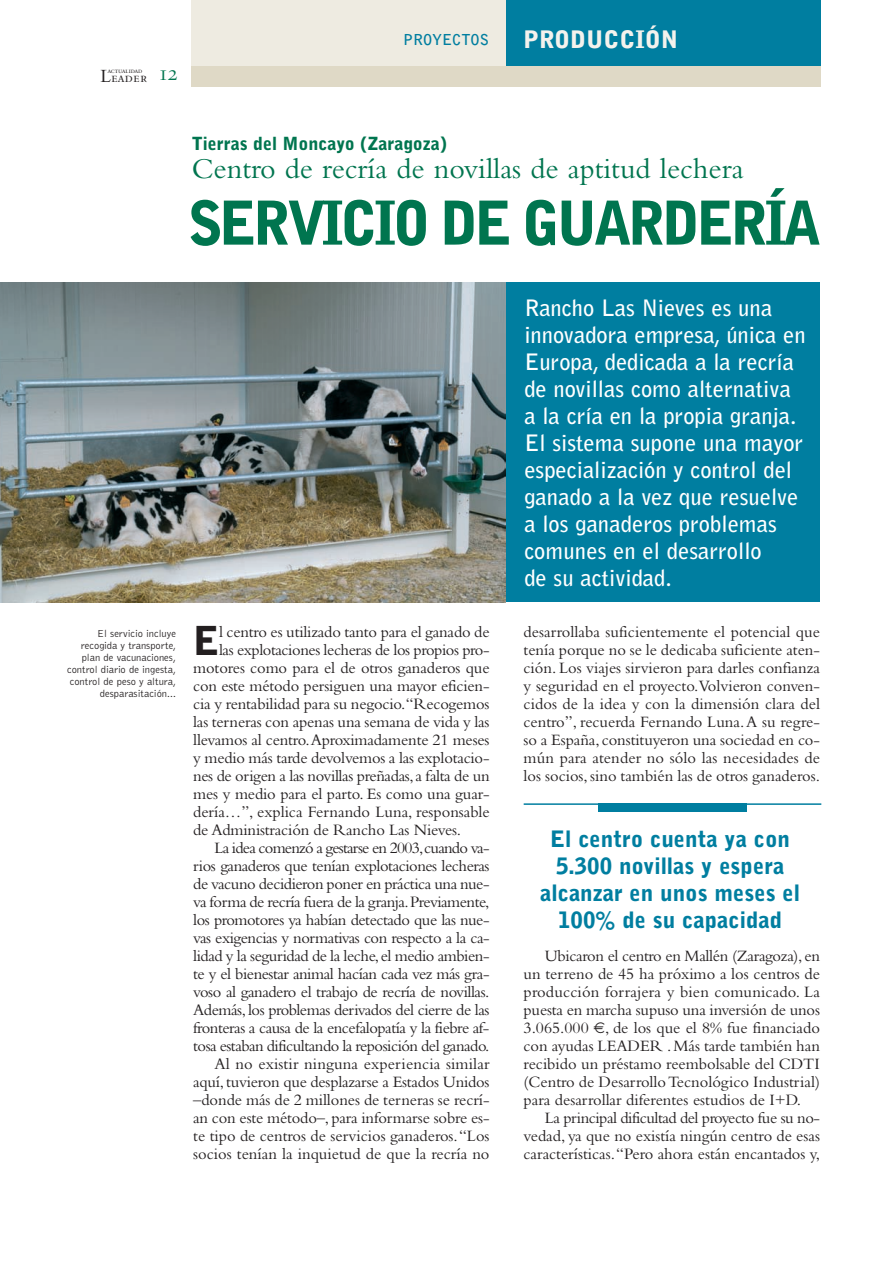
<style>
.page{position:relative;width:893px;height:1263px;background:#fff}
.page>*{position:absolute;margin:0;border:0;box-sizing:border-box;transform-origin:0 0}
.t1{font:900 60px "Bell Gothic";letter-spacing:-.065em;color:#00754f;scale:.95 1}
.t2{font:900 39.6px "Bell Gothic";color:#231f20}
.t3{font:30px "Bembo";color:#00754f}
.t4{font:900 24px "Bell Gothic";color:#f4f2ed}
.t5{font:700 22.5px/27px "Bell Gothic";color:#fff}
.t6{font:900 22.5px/27px "Bell Gothic";color:#007ea0;text-align:center}
.t7{font:22.5px "Bembo SC";color:#00754f}
.t8{font:900 18px "Bell Gothic";color:#00754f}
.t9{font:16.5px/18px "Bembo";letter-spacing:-.01em;color:#231f20;text-align:justify}
.t10{font:16.5px "Bembo";letter-spacing:-.03em;color:#231f20}
.t11{font:16.5px "Bembo";letter-spacing:-.05em;color:#231f20}
.t12{font:16.5px "Bembo";letter-spacing:.01em;color:#231f20}
.t13{font:700 15px "Bell Gothic";color:#007ea0}
.t14{font:14.25px "Bembo SC";letter-spacing:.015em;color:#231f20}
.t15{font:300 10.5px/12px "Bell Gothic";color:#231f20;text-align:right}
.t16{font:7.5px "Bembo SC";letter-spacing:-.04em;color:#231f20}
.s1{font-size:19.5px}
.s2{font-family:"Euro";font-size:15px}
</style>
<div class="page">
<div style="left:191px;top:65px;width:630px;height:21px;background:#dfd9c6"></div>
<div style="left:191px;top:0;width:315px;height:65px;background:#eeebe1"></div>
<div style="left:506px;top:0;width:315px;height:65px;background:#007ea0"></div>
<hr style="left:524px;top:803px;width:297px;height:2px;background:#007ea0">
<div style="left:599px;top:803px;width:148px;height:8px;background:#007ea0"></div>
<div style="left:506px;top:282px;width:313px;height:320px;background:#007ea0"></div>
<img style="left:0;top:282px;width:506px;height:320px">
<p class="t16" style="left:108px;top:66px;width:36px">actualidad</p>
<p class="t14" style="left:101px;top:69px;width:48px"><span class="s1">L</span>eader</p>
<h3 class="t7" style="left:158px;top:60px;width:22px">12</h3>
<p class="t13" style="left:403px;top:33px;width:87px">PROYECTOS</p>
<h3 class="t4" style="left:523px;top:29px;width:157px">PRODUCCIÓN</h3>
<p class="t8" style="left:192px;top:136px;width:257px">Tierras del Moncayo (Zaragoza)</p>
<h3 class="t3" style="left:192px;top:159px;width:553px">Centro de recría de novillas de aptitud lechera</h3>
<h1 class="t1" style="left:188px;top:198px;width:668px">SERVICIO DE GUARDERÍA</h1>
<p class="t5" style="left:524px;top:295px;width:283px">Rancho Las Nieves es una innovadora empresa, única en<br>Europa, dedicada a la recría de novillas como alternativa a la cría en la propia granja.<br>El sistema supone una mayor especialización y control del ganado a la vez que resuelve a los ganaderos problemas comunes en el desarrollo<br>de su actividad.</p>
<p class="t15" style="left:67px;top:628px;width:110px">El servicio incluye recogida y transporte, plan de vacunaciones, control diario de ingesta, control de peso y altura, desparasitación...</p>
<h2 class="t2" style="left:193px;top:624px;width:28px">E</h2>
<p class="t9" style="left:219px;top:624px;width:272px">l centro es utilizado tanto para el ganado de</p>
<p class="t9" style="left:219px;top:642px;width:272px">las explotaciones lecheras de los propios pro-</p>
<p class="t9" style="left:193px;top:660px;width:298px">motores como para el de otros ganaderos que</p>
<p class="t9" style="left:193px;top:678px;width:298px">con este método persiguen una mayor eficien-</p>
<p class="t9" style="left:193px;top:696px;width:298px">cia y rentabilidad para su negocio.“Recogemos</p>
<p class="t9" style="left:193px;top:714px;width:298px">las terneras con apenas una semana de vida y las</p>
<p class="t9" style="left:193px;top:732px;width:298px">llevamos al centro.Aproximadamente 21 meses</p>
<p class="t9" style="left:193px;top:750px;width:298px">y medio más tarde devolvemos a las explotacio-</p>
<p class="t9" style="left:193px;top:768px;width:298px">nes de origen a las novillas preñadas,a falta de un</p>
<p class="t9" style="left:193px;top:786px;width:298px">mes y medio para el parto. Es como una guar-</p>
<p class="t9" style="left:193px;top:804px;width:298px">dería…”, explica Fernando Luna, responsable</p>
<p class="t9" style="left:193px;top:822px;width:269px">de Administración de Rancho Las Nieves.</p>
<p class="t11" style="left:214px;top:842px;width:277px">La idea comenzó a gestarse en 2003,cuando va-</p>
<p class="t9" style="left:193px;top:858px;width:298px">rios ganaderos que tenían explotaciones lecheras</p>
<p class="t9" style="left:193px;top:876px;width:298px">de vacuno decidieron poner en práctica una nue-</p>
<p class="t10" style="left:193px;top:896px;width:298px">va forma de recría fuera de la granja.Previamente,</p>
<p class="t9" style="left:193px;top:912px;width:298px">los promotores ya habían detectado que las nue-</p>
<p class="t9" style="left:193px;top:930px;width:298px">vas exigencias y normativas con respecto a la ca-</p>
<p class="t9" style="left:193px;top:948px;width:298px">lidad y la seguridad de la leche,el medio ambien-</p>
<p class="t9" style="left:193px;top:966px;width:298px">te y el bienestar animal hacían cada vez más gra-</p>
<p class="t9" style="left:193px;top:984px;width:298px">voso al ganadero el trabajo de recría de novillas.</p>
<p class="t9" style="left:193px;top:1002px;width:298px">Además,los problemas derivados del cierre de las</p>
<p class="t9" style="left:193px;top:1020px;width:298px">fronteras a causa de la encefalopatía y la fiebre af-</p>
<p class="t10" style="left:193px;top:1040px;width:298px">tosa estaban dificultando la reposición del ganado.</p>
<p class="t12" style="left:214px;top:1058px;width:277px">Al no existir ninguna experiencia similar</p>
<p class="t9" style="left:193px;top:1074px;width:298px">aquí,tuvieron que desplazarse a Estados Unidos</p>
<p class="t9" style="left:193px;top:1092px;width:298px">–donde más de 2 millones de terneras se recrí-</p>
<p class="t9" style="left:193px;top:1110px;width:298px">an con este método–,para informarse sobre es-</p>
<p class="t9" style="left:193px;top:1128px;width:298px">te tipo de centros de servicios ganaderos.“Los</p>
<p class="t9" style="left:193px;top:1146px;width:298px">socios tenían la inquietud de que la recría no</p>
<p class="t9" style="left:524px;top:624px;width:298px">desarrollaba suficientemente el potencial que tenía porque no se le dedicaba suficiente aten&shy;ción. Los viajes sirvieron para darles confianza y seguridad en el proyecto.Volvieron conven&shy;cidos de la idea y con la dimensión clara del centro”, recuerda Fernando Luna.A su regre&shy;so a España,constituyeron una sociedad en co&shy;mún para atender no sólo las necesidades de los socios, sino también las de otros ganaderos.</p>
<h3 class="t6" style="left:540px;top:827px;width:261px">El centro cuenta ya con<br>5.300 novillas y espera alcanzar en unos meses el<br>100% de su capacidad</h3>
<p class="t9" style="left:524px;top:948px;width:298px;text-indent:21px">Ubicaron el centro en Mallén (Zaragoza),en un terreno de 45 ha próximo a los centros de producción forrajera y bien comunicado. La puesta en marcha supuso una inversión de unos 3.065.000 <span class="s2">e</span>, de los que el 8% fue financiado con ayudas LEADER .Más tarde también han recibido un préstamo reembolsable del CDTI (Centro de Desarrollo Tecnológico Industrial) para desarrollar diferentes estudios de I+D.</p>
<p class="t9" style="left:524px;top:1110px;width:298px;text-indent:21px">La principal dificultad del proyecto fue su no&shy;vedad, ya que no existía ningún centro de esas características.“Pero ahora están encantados y,</p>
</div>
